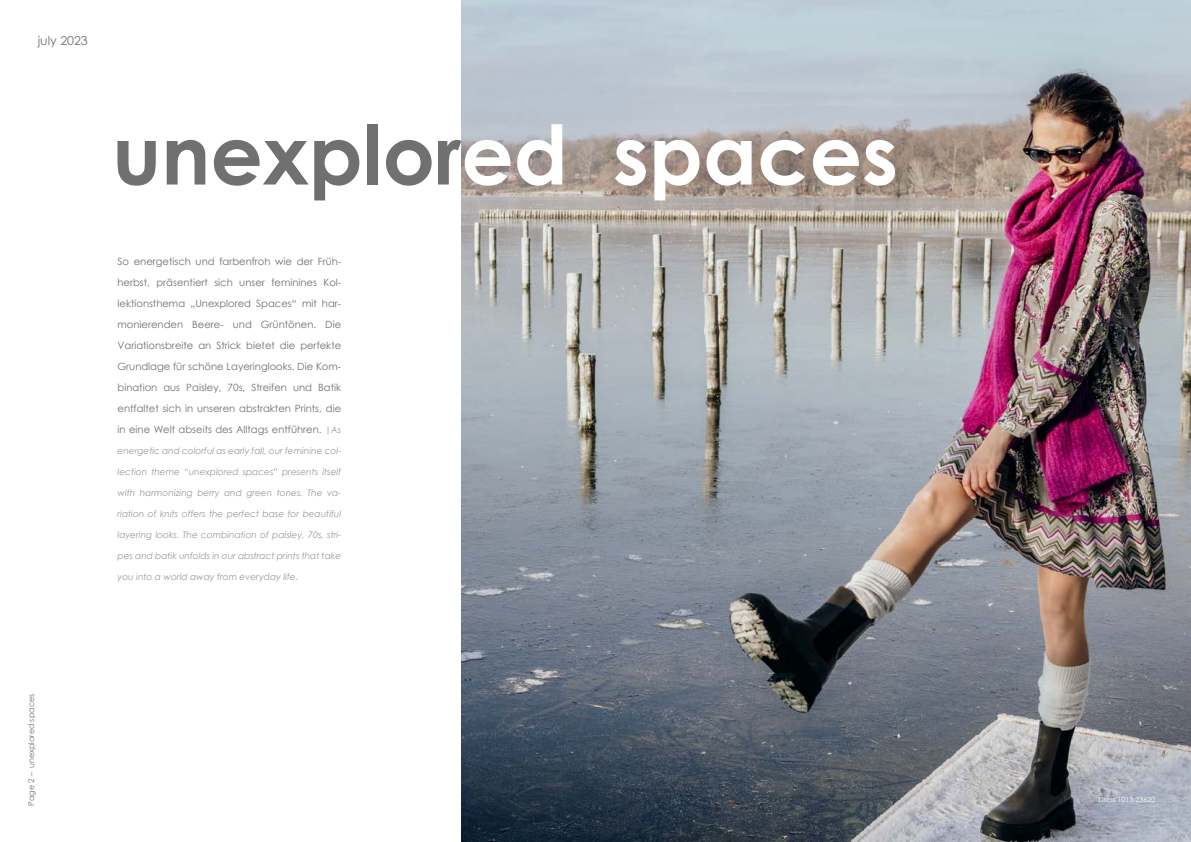
<style>
.page{position:relative;width:1191px;height:842px;background:#fff}
.page>*{position:absolute;margin:0;border:0;box-sizing:border-box;transform-origin:0 0}
.t1{font:700 82px "Century Gothic";color:#70706f}
.t2{font:12.4px "Century Gothic";color:#70706f}
.t3{font:10px/21px "Century Gothic";color:#70706f;text-align:justify}
.t4{font:italic 9px "Century Gothic";color:#999}
.t5{font:8px "Century Gothic";color:#70706f}
.t6{font:7px "Century Gothic";color:#fff}
.s1{color:#fff}
.s2{font-size:9px;color:#999}
.s3{font-style:italic;font-size:9px;color:#999}
</style>
<div class="page">
<img style="left:461px;top:0;width:730px;height:842px">
<p class="t2" style="left:38px;top:32px;width:52px">july 2023</p>
<h1 class="t1" style="left:112px;top:93px;width:787px">unexplor<span class="s1">ed spaces</span></h1>
<p class="t3" style="left:117px;top:250px;width:225px">So energetisch und farbenfroh wie der Früh&shy;herbst, präsentiert sich unser feminines Kol&shy;lektionsthema „Unexplored Spaces“ mit har&shy;monierenden Beere- und Grüntönen. Die Variationsbreite an Strick bietet die perfekte Grundlage für schöne Layeringlooks. Die Kom&shy;bination aus Paisley, 70s, Streifen und Batik entfaltet sich in unseren abstrakten Prints, die in eine Welt abseits des Alltags entführen. <span class="s2">|</span><span class="s3">As</span></p>
<p class="t4" style="left:117px;top:444px;width:225px">energetic and colorful as early fall, our feminine col-</p>
<p class="t4" style="left:117px;top:465px;width:225px">lection theme “unexplored spaces” presents itself</p>
<p class="t4" style="left:117px;top:486px;width:225px">with harmonizing berry and green tones. The va-</p>
<p class="t4" style="left:117px;top:507px;width:225px">riation of knits offers the perfect base for beautiful</p>
<p class="t4" style="left:117px;top:528px;width:225px">layering looks. The combination of paisley, 70s, stri-</p>
<p class="t4" style="left:117px;top:549px;width:225px">pes and batik unfolds in our abstract prints that take</p>
<p class="t4" style="left:117px;top:570px;width:182px">you into a world away from everyday life.</p>
<p class="t5" style="left:26px;top:806px;width:113px;rotate:-90deg">Page 2 – unexplored spaces</p>
<p class="t6" style="left:1098px;top:795px;width:58px">Dress 1013-23620</p>
</div>
